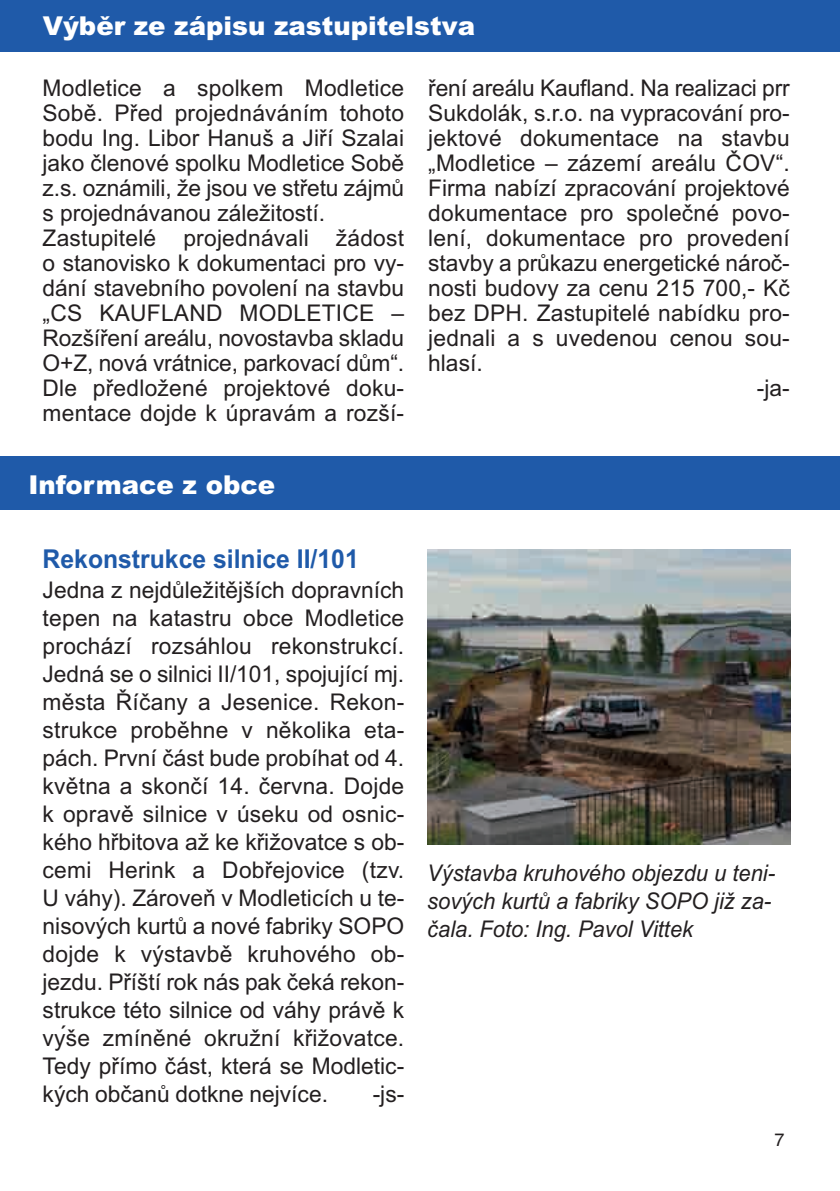
<style>
.page{position:relative;width:840px;height:1191px;background:#fff}
.page>*{position:absolute;margin:0;border:0;box-sizing:border-box;transform-origin:0 0}
.t1{font:900 26px "Arial";color:#fff}
.t2{font:700 26px "Arial";color:#1f5aa9;scale:.95 1}
.t3{font:23px/28px "Arial";color:#231f20}
.t4{font:italic 23px/28px "Arial";color:#231f20;scale:.95 1}
.t5{font:18px "Helvetica";color:#231f20}
</style>
<div class="page">
<div style="left:0;top:0;width:839px;height:51px;background:#1f5aa9"></div>
<div style="left:0;top:457px;width:839px;height:53px;background:#1f5aa9"></div>
<img style="left:427px;top:549px;width:363px;height:295px">
<p class="t1" style="left:43px;top:11px;width:433px">Výběr ze zápisu zastupitelstva</p>
<p class="t3" style="left:43px;top:78px;width:363px;line-height:25px">Modletice a spolkem Modletice Sobě. Před projednáváním tohoto bodu Ing. Libor Hanuš a Jiří Szalai jako členové spolku Modletice Sobě z.s. oznámili, že jsou ve střetu zájmů s projednávanou záležitostí.<br>Zastupitelé projednávali žádost o stanovisko k dokumentaci pro vy&shy;dání stavebního povolení na stavbu „CS KAUFLAND MODLETICE – Rozšíření areálu, novostavba skladu O+Z, nová vrátnice, parkovací dům“.<br>Dle předložené projektové doku&shy;mentace dojde k úpravám a rozší-</p>
<p class="t3" style="left:428px;top:76px;width:363px">ření areálu Kaufland. Na realizaci prr</p>
<p class="t3" style="left:428px;top:101px;width:363px">Sukdolák, s.r.o. na vypracování pro-</p>
<p class="t3" style="left:428px;top:126px;width:363px">jektové dokumentace na stavbu</p>
<p class="t3" style="left:428px;top:151px;width:363px">„Modletice – zázemí areálu ČOV“.</p>
<p class="t3" style="left:428px;top:176px;width:363px">Firma nabízí zpracování projektové</p>
<p class="t3" style="left:428px;top:201px;width:363px">dokumentace pro společné povo-</p>
<p class="t3" style="left:428px;top:226px;width:363px">lení, dokumentace pro provedení</p>
<p class="t3" style="left:428px;top:251px;width:363px">stavby a průkazu energetické nároč-</p>
<p class="t3" style="left:428px;top:276px;width:363px">nosti budovy za cenu 215 700,- Kč</p>
<p class="t3" style="left:428px;top:301px;width:363px">bez DPH. Zastupitelé nabídku pro-</p>
<p class="t3" style="left:428px;top:326px;width:363px">jednali a s uvedenou cenou sou-</p>
<p class="t3" style="left:428px;top:351px;width:56px">hlasí.</p>
<p class="t3" style="left:756px;top:376px;width:34px">-ja-</p>
<p class="t1" style="left:28px;top:470px;width:248px">Informace z obce</p>
<p class="t2" style="left:43px;top:544px;width:334px">Rekonstrukce silnice II/101</p>
<p class="t3" style="left:43px;top:578px;width:363px;text-align:justify">Jedna z nejdůležitějších dopravních tepen na katastru obce Modletice prochází rozsáhlou rekonstrukcí.<br>Jedná se o silnici II/101, spojující mj. města Říčany a Jesenice. Rekon&shy;strukce proběhne v několika eta&shy;pách. První část bude probíhat od 4. května a skončí 14. června. Dojde k opravě silnice v úseku od osnic&shy;kého hřbitova až ke křižovatce s ob&shy;cemi Herink a Dobřejovice (tzv.<br>U váhy). Zároveň v Modleticích u te&shy;nisových kurtů a nové fabriky SOPO dojde k výstavbě kruhového ob&shy;jezdu. Příští rok nás pak čeká rekon&shy;strukce této silnice od váhy právě k výše zmíněné okružní křižovatce.<br>Tedy přímo část, která se Modletic&shy;kých občanů dotkne nejvíce.</p>
<p class="t3" style="left:372px;top:1082px;width:33px">-js-</p>
<p class="t4" style="left:427px;top:861px;width:367px">Výstavba kruhového objezdu u teni&shy;sových kurtů a fabriky SOPO již za&shy;čala. Foto: Ing. Pavol Vittek</p>
<p class="t5" style="left:774px;top:1133px;width:12px">7</p>
</div>
